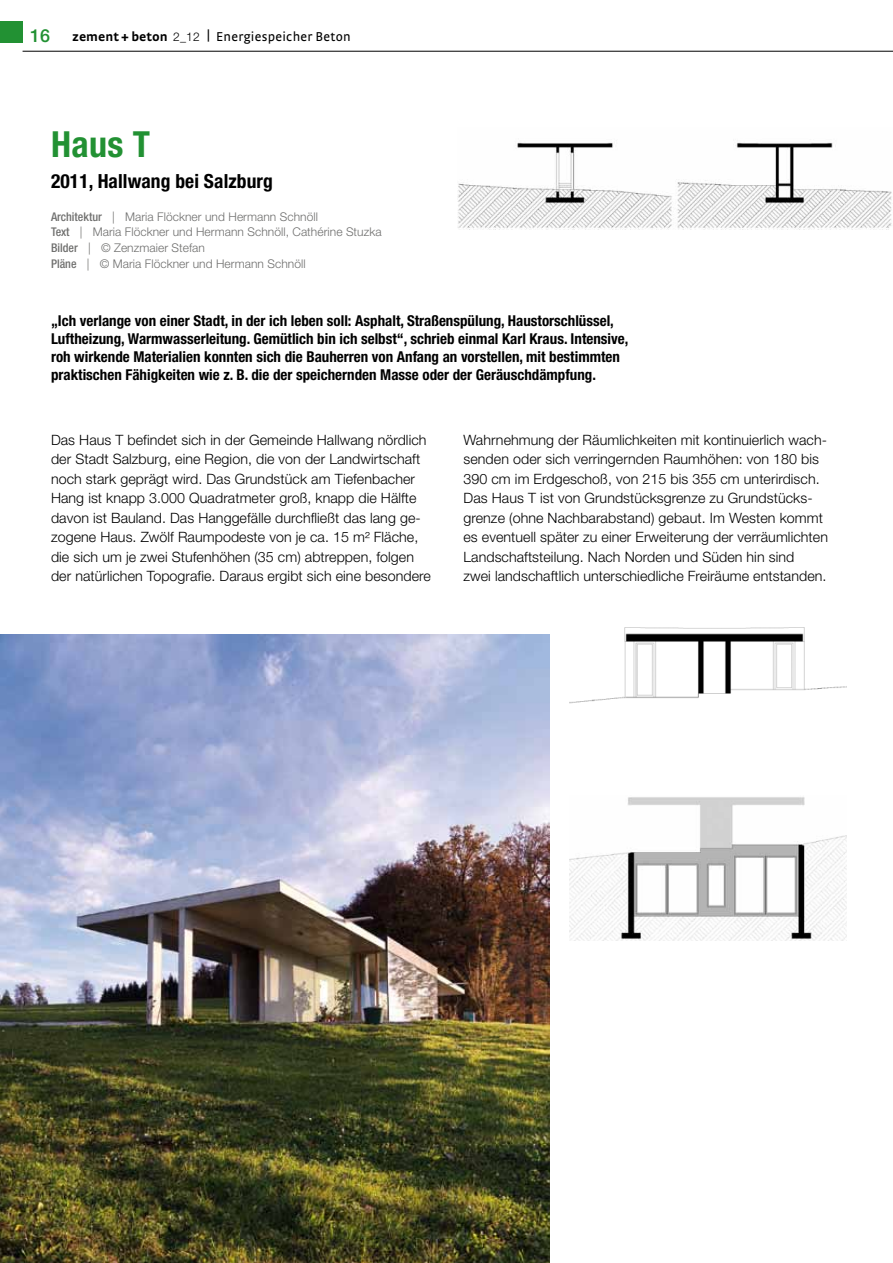
<style>
.page{position:relative;width:893px;height:1263px;background:#fff}
.page>*{position:absolute;margin:0;border:0;box-sizing:border-box;transform-origin:0 0}
.t1{font:700 condensed 36px "Helvetica Neue LT";color:#229133}
.t2{font:700 condensed 19.5px "Helvetica Neue LT";letter-spacing:.005em;color:#000}
.t3{font:500 18px "Helvetica Neue LT";color:#229133}
.t4{font:700 condensed 15px/18px "Helvetica Neue LT";color:#000}
.t5{font:300 14.25px/19.5px "Helvetica Neue LT";letter-spacing:.005em;color:#000}
.t6{font:13.5px "Strada";letter-spacing:.02em;color:#000}
.t7{font:300 12px/15.8px "Helvetica Neue LT";letter-spacing:.005em;color:#6f6f6e}
.s1{font-weight:700}
.s2{font-family:"Helvetica Neue LT";font-weight:300;font-size:12px}
.s3{font-weight:500;font-stretch:condensed}
</style>
<div class="page">
<div style="left:0;top:21px;width:23px;height:22px;background:#229133"></div>
<hr style="left:23px;top:51px;width:870px;height:1px;background:#000">
<img style="left:0;top:634px;width:550px;height:629px">
<img style="left:570px;top:797px;width:276px;height:144px">
<img style="left:570px;top:627px;width:276px;height:77px">
<img style="left:457px;top:142px;width:435px;height:88px">
<p class="t3" style="left:30px;top:25px;width:22px">16</p>
<p class="t6" style="left:72px;top:29px;width:280px"><span class="s1">zement + beton</span> <span class="s2">2_12</span> | Energiespeicher Beton</p>
<h1 class="t1" style="left:51px;top:122px;width:101px">Haus T</h1>
<h2 class="t2" style="left:51px;top:169px;width:223px">2011, Hallwang bei Salzburg</h2>
<p class="t7" style="left:51px;top:208px;width:332px"><span class="s3">Architektur</span> | Maria Flöckner und Hermann Schnöll<br><span class="s3">Text</span> | Maria Flöckner und Hermann Schnöll, Cathérine Stuzka <span class="s3">Bilder</span> | © Zenzmaier Stefan<br><span class="s3">Pläne</span> | © Maria Flöckner und Hermann Schnöll</p>
<p class="t4" style="left:51px;top:311px;width:579px">„Ich verlange von einer Stadt, in der ich leben soll: Asphalt, Straßenspülung, Haustorschlüssel, Luftheizung, Warmwasserleitung. Gemütlich bin ich selbst“, schrieb einmal Karl Kraus. Intensive, roh wirkende Materialien konnten sich die Bauherren von Anfang an vorstellen, mit bestimmten praktischen Fähigkeiten wie z. B. die der speichernden Masse oder der Geräuschdämpfung.</p>
<p class="t5" style="left:51px;top:430px;width:381px">Das Haus T befindet sich in der Gemeinde Hallwang nördlich der Stadt Salzburg, eine Region, die von der Landwirtschaft noch stark geprägt wird. Das Grundstück am Tiefenbacher Hang ist knapp 3.000 Quadratmeter groß, knapp die Hälfte davon ist Bauland. Das Hanggefälle durchfließt das lang ge&shy;zogene Haus. Zwölf Raumpodeste von je ca. 15 m² Fläche, die sich um je zwei Stufenhöhen (35 cm) abtreppen, folgen der natürlichen Topografie. Daraus ergibt sich eine besondere</p>
<p class="t5" style="left:463px;top:430px;width:366px">Wahrnehmung der Räumlichkeiten mit kontinuierlich wach&shy;senden oder sich verringernden Raumhöhen: von 180 bis 390 cm im Erdgeschoß, von 215 bis 355 cm unterirdisch.<br>Das Haus T ist von Grundstücksgrenze zu Grundstücks&shy;grenze (ohne Nachbarabstand) gebaut. Im Westen kommt es eventuell später zu einer Erweiterung der verräumlichten Landschaftsteilung. Nach Norden und Süden hin sind<br>zwei landschaftlich unterschiedliche Freiräume entstanden.</p>
</div>
